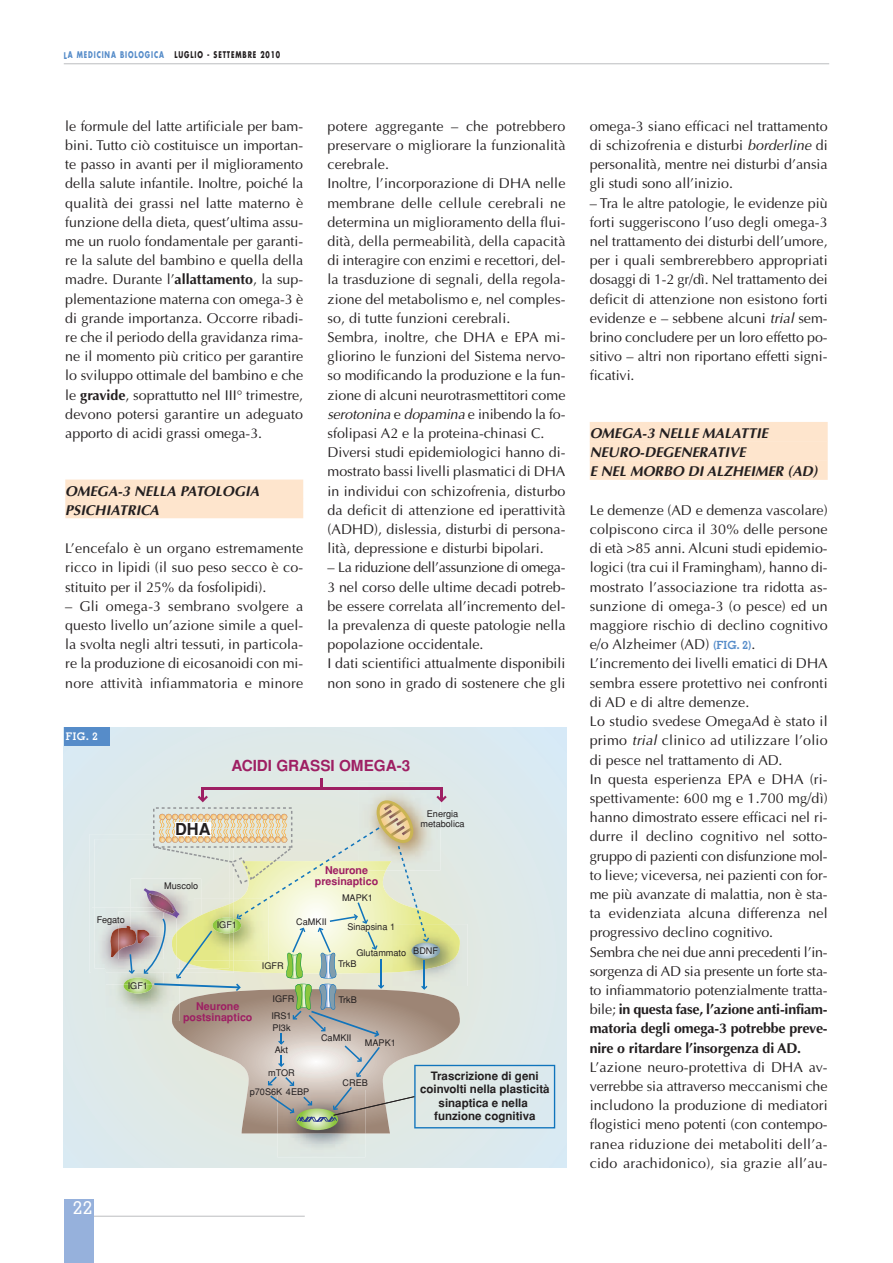
<style>
.page{position:relative;width:893px;height:1263px;background:#fff}
.page>*{position:absolute;margin:0;border:0;box-sizing:border-box;transform-origin:0 0}
.t1{font:500 18px "Memphis";color:#fff}
.t2{font:700 16.35px "Helvetica";color:#231f20}
.t3{font:700 15.3px "Helvetica";color:#9e1f63}
.t4{font:14.25px/19.2px "Optima";letter-spacing:.005em;color:#231f20;text-align:justify}
.t5{font:italic 700 14.25px/19.2px "Optima";color:#231f20}
.t6{font:700 11.55px/13.5px "Helvetica";color:#231f20;text-align:center}
.t7{font:700 10.65px/10.6px "Helvetica";color:#9e1f63;text-align:center}
.t8{font:700 10.5px "Memphis";color:#fff}
.t9{font:9.15px/10.6px "Helvetica";color:#231f20;text-align:center}
.t10{font:700 9px "Futura";letter-spacing:.135em;color:#231f20;scale:.7 1}
.s1{color:#568cc9}
.s2{font-weight:700}
.s3{font-style:italic}
.s4{font-family:"Memphis";font-weight:700;font-size:11.25px;color:#568cc9}
</style>
<div class="page">
<hr style="left:85px;top:1216px;width:220px;height:1px;background:#bcbdc0">
<div style="left:64px;top:1199px;width:30px;height:64px;background:#96b1dc"></div>
<hr style="left:64px;top:64px;width:765px;height:1px;background:#bcbdc0">
<div style="left:65px;top:480px;width:238px;height:19px;background:#fee5cd"></div>
<div style="left:65px;top:499px;width:238px;height:19px;background:#fee5cd"></div>
<div style="left:590px;top:422px;width:238px;height:19px;background:#fee5cd"></div>
<div style="left:590px;top:441px;width:238px;height:20px;background:#fee5cd"></div>
<div style="left:590px;top:460px;width:238px;height:20px;background:#fee5cd"></div>
<div style="left:64px;top:727px;width:502px;height:440px;background:#dde9eb"></div>
<img style="left:105px;top:984px;width:19px;height:37px">
<img style="left:277px;top:1133px;width:88px;height:24px">
<svg style="left:92px;top:973px;width:13px;height:11px"></svg>
<img style="left:105px;top:973px;width:19px;height:11px">
<img style="left:90px;top:834px;width:34px;height:139px">
<img style="left:92px;top:907px;width:13px;height:66px">
<img style="left:119px;top:968px;width:5px;height:3px">
<div style="left:95px;top:839px;width:29px;height:68px;background:#dee9e8"></div>
<img style="left:95px;top:907px;width:29px;height:61px">
<img style="left:105px;top:959px;width:19px;height:9px">
<img style="left:110px;top:928px;width:9px;height:29px">
<img style="left:119px;top:911px;width:5px;height:48px">
<img style="left:119px;top:926px;width:5px;height:25px">
<svg style="left:124px;top:778px;width:431px;height:355px;background:#d4d7c9"></svg>
<div style="left:64px;top:727px;width:45px;height:19px;background:#568cc9"></div>
<p class="t10" style="left:64px;top:51px;width:311px"><span class="s1">LA MEDICINA BIOLOGICA</span> LUGLIO - SETTEMBRE 2010</p>
<p class="t4" style="left:65px;top:116px;width:239px">le formule del latte artificiale per bam&shy;bini. Tutto ciò costituisce un importan&shy;te passo in avanti per il miglioramento della salute infantile. Inoltre, poiché la qualità dei grassi nel latte materno è funzione della dieta, quest’ultima assu&shy;me un ruolo fondamentale per garanti&shy;re la salute del bambino e quella della madre. Durante l’<span class="s2">allattamento</span>, la sup&shy;plementazione materna con omega-3 è di grande importanza. Occorre ribadi&shy;re che il periodo della gravidanza rima&shy;ne il momento più critico per garantire lo sviluppo ottimale del bambino e che le <span class="s2">gravide</span>, soprattutto nel III° trimestre, devono potersi garantire un adeguato apporto di acidi grassi omega-3.</p>
<p class="t5" style="left:65px;top:481px;width:196px">OMEGA-3 NELLA PATOLOGIA<br>PSICHIATRICA</p>
<p class="t4" style="left:65px;top:539px;width:239px">L’encefalo è un organo estremamente ricco in lipidi (il suo peso secco è co&shy;stituito per il 25% da fosfolipidi).</p>
<p class="t4" style="left:65px;top:596px;width:239px">– Gli omega-3 sembrano svolgere a questo livello un’azione simile a quel&shy;la svolta negli altri tessuti, in particola&shy;re la produzione di eicosanoidi con mi&shy;nore attività infiammatoria e minore</p>
<p class="t8" style="left:66px;top:732px;width:34px">FIG. 2</p>
<p class="t4" style="left:327px;top:116px;width:239px;text-align:left">potere aggregante – che potrebbero preservare o migliorare la funzionalità cerebrale.<br>Inoltre, l’incorporazione di DHA nelle membrane delle cellule cerebrali ne determina un miglioramento della flui&shy;dità, della permeabilità, della capacità di interagire con enzimi e recettori, del&shy;la trasduzione di segnali, della regola&shy;zione del metabolismo e, nel comples&shy;so, di tutte funzioni cerebrali.<br>Sembra, inoltre, che DHA e EPA mi&shy;gliorino le funzioni del Sistema nervo&shy;so modificando la produzione e la fun&shy;zione di alcuni neurotrasmettitori come <span class="s3">serotonina</span> e <span class="s3">dopamina</span> e inibendo la fo&shy;sfolipasi A2 e la proteina-chinasi C.<br>Diversi studi epidemiologici hanno di&shy;mostrato bassi livelli plasmatici di DHA in individui con schizofrenia, disturbo da deficit di attenzione ed iperattività (ADHD), dislessia, disturbi di persona&shy;lità, depressione e disturbi bipolari.</p>
<p class="t4" style="left:327px;top:558px;width:239px;text-align:left">– La riduzione dell’assunzione di omega-3 nel corso delle ultime decadi potreb&shy;be essere correlata all’incremento del&shy;la prevalenza di queste patologie nella popolazione occidentale.<br>I dati scientifici attualmente disponibili non sono in grado di sostenere che gli</p>
<p class="t9" style="left:97px;top:914px;width:30px">Fegato</p>
<p class="t9" style="left:128px;top:980px;width:22px">IGF1</p>
<p class="t2" style="left:175px;top:819px;width:37px">DHA</p>
<p class="t9" style="left:164px;top:880px;width:36px">Muscolo</p>
<p class="t3" style="left:231px;top:756px;width:180px">ACIDI GRASSI OMEGA-3</p>
<p class="t9" style="left:420px;top:808px;width:46px">Energia metabolica</p>
<p class="t7" style="left:315px;top:865px;width:65px">Neurone presinaptico</p>
<p class="t9" style="left:342px;top:893px;width:33px">MAPK1</p>
<p class="t9" style="left:217px;top:920px;width:22px">IGF1</p>
<p class="t9" style="left:296px;top:917px;width:32px">CaMKII</p>
<p class="t9" style="left:347px;top:921px;width:49px">Sinapsina 1</p>
<p class="t9" style="left:356px;top:947px;width:51px">Glutammato</p>
<p class="t9" style="left:338px;top:959px;width:20px">TrkB</p>
<p class="t9" style="left:339px;top:994px;width:20px">TrkB</p>
<p class="t9" style="left:262px;top:960px;width:23px">IGFR</p>
<p class="t9" style="left:273px;top:994px;width:23px">IGFR</p>
<p class="t7" style="left:183px;top:1001px;width:71px">Neurone postsinaptico</p>
<p class="t9" style="left:271px;top:1010px;width:22px;line-height:12.3px;text-align:left">IRS1<br>PI3k</p>
<p class="t9" style="left:275px;top:1044px;width:15px">Akt</p>
<p class="t9" style="left:250px;top:1063px;width:61px;line-height:19px">mTOR p70S6K 4EBP</p>
<p class="t9" style="left:342px;top:1077px;width:27px">CREB</p>
<p class="t9" style="left:321px;top:1033px;width:32px">CaMKII</p>
<p class="t9" style="left:365px;top:1037px;width:32px">MAPK1</p>
<p class="t9" style="left:413px;top:945px;width:26px">BDNF</p>
<p class="t6" style="left:420px;top:1069px;width:131px">Trascrizione di geni coinvolti nella plasticità sinaptica e nella funzione cognitiva</p>
<p class="t1" style="left:73px;top:1201px;width:20px">22</p>
<p class="t4" style="left:590px;top:116px;width:239px">omega-3 siano efficaci nel trattamento di schizofrenia e disturbi <span class="s3">borderline</span> di personalità, mentre nei disturbi d’ansia gli studi sono all’inizio.</p>
<p class="t4" style="left:590px;top:193px;width:239px">– Tra le altre patologie, le evidenze più forti suggeriscono l’uso degli omega-3 nel trattamento dei disturbi dell’umore, per i quali sembrerebbero appropriati dosaggi di 1-2 gr/dì. Nel trattamento dei deficit di attenzione non esistono forti evidenze e – sebbene alcuni <span class="s3">trial</span> sem&shy;brino concludere per un loro effetto po&shy;sitivo – altri non riportano effetti signi&shy;ficativi.</p>
<p class="t5" style="left:590px;top:423px;width:229px">OMEGA-3 NELLE MALATTIE<br>NEURO-DEGENERATIVE<br>E NEL MORBO DI ALZHEIMER (AD)</p>
<p class="t4" style="left:590px;top:500px;width:239px;text-align:left">Le demenze (AD e demenza vascolare) colpiscono circa il 30% delle persone di età &gt;85 anni. Alcuni studi epidemio&shy;logici (tra cui il Framingham), hanno di&shy;mostrato l’associazione tra ridotta as&shy;sunzione di omega-3 (o pesce) ed un maggiore rischio di declino cognitivo e/o Alzheimer (AD) <span class="s4">(FIG. 2)</span>.<br>L’incremento dei livelli ematici di DHA sembra essere protettivo nei confronti di AD e di altre demenze.<br>Lo studio svedese OmegaAd è stato il primo <span class="s3">trial</span> clinico ad utilizzare l’olio di pesce nel trattamento di AD.<br>In questa esperienza EPA e DHA (ri&shy;spettivamente: 600 mg e 1.700 mg/dì) hanno dimostrato essere efficaci nel ri&shy;durre il declino cognitivo nel sotto&shy;gruppo di pazienti con disfunzione mol&shy;to lieve; viceversa, nei pazienti con for&shy;me più avanzate di malattia, non è sta&shy;ta evidenziata alcuna differenza nel progressivo declino cognitivo.<br>Sembra che nei due anni precedenti l’in&shy;sorgenza di AD sia presente un forte sta&shy;to infiammatorio potenzialmente tratta&shy;bile; <span class="s2">in questa fase, l’azione anti-infiam&shy;matoria degli omega-3 potrebbe preve&shy;nire o ritardare l’insorgenza di AD.</span></p>
<p class="t4" style="left:590px;top:1057px;width:239px">L’azione neuro-protettiva di DHA av&shy;verrebbe sia attraverso meccanismi che includono la produzione di mediatori flogistici meno potenti (con contempo&shy;ranea riduzione dei metaboliti dell’a&shy;cido arachidonico), sia grazie all’au-</p>
</div>
